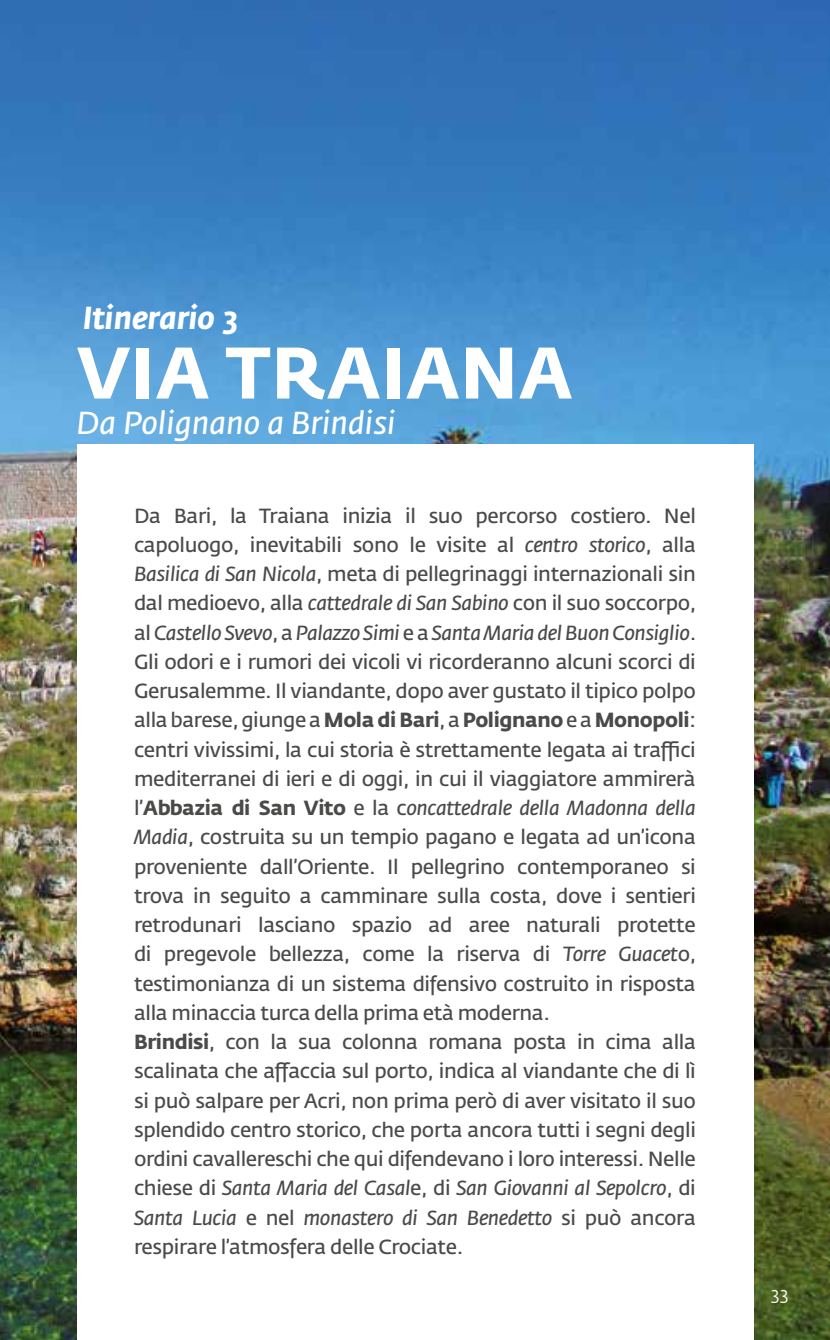
<style>
.page{position:relative;width:830px;height:1340px;background:#fff}
.page>*{position:absolute;margin:0;border:0;box-sizing:border-box;transform-origin:0 0}
.t1{font:700 72px "Fedra Sans Std";letter-spacing:.01em;color:#fff}
.t2{font:italic 31.5px "Fedra Sans Std";color:#fff}
.t3{font:italic 700 31.5px "Fedra Sans Std";color:#fff}
.t4{font:20.25px/29.2px "Fedra Sans Std";letter-spacing:-.02em;color:#4a4a49}
.t5{font:18px "Fedra Sans Std";color:#fff}
.s1{font-style:italic}
.s2{font-weight:700}
</style>
<div class="page">
<img style="left:0;top:0;width:829px;height:1339px">
<div style="left:77px;top:445px;width:676px;height:894px;background:#fff"></div>
<h2 class="t3" style="left:83px;top:298px;width:156px">Itinerario 3</h2>
<h1 class="t1" style="left:77px;top:328px;width:497px">VIA TRAIANA</h1>
<h2 class="t2" style="left:77px;top:403px;width:320px">Da Polignano a Brindisi</h2>
<p class="t4" style="left:134px;top:501px;width:563px">Da Bari, la Traiana inizia il suo percorso costiero. Nel capoluogo, inevitabili sono le visite al <span class="s1">centro storico</span>, alla <span class="s1">Basilica di San Nicola</span>, meta di pellegrinaggi internazionali sin dal medioevo, alla <span class="s1">cattedrale di San Sabino</span> con il suo soccorpo, al <span class="s1">Castello Svevo</span>, a <span class="s1">Palazzo Simi</span> e a <span class="s1">Santa Maria del Buon Consiglio</span>.<br>Gli odori e i rumori dei vicoli vi ricorderanno alcuni scorci di Gerusalemme. Il viandante, dopo aver gustato il tipico polpo alla barese, giunge a <span class="s2">Mola di Bari</span>, a <span class="s2">Polignano</span> e a <span class="s2">Monopoli</span>: centri vivissimi, la cui storia è strettamente legata ai traffici mediterranei di ieri e di oggi, in cui il viaggiatore ammirerà l’<span class="s2">Abbazia di San Vito</span> e la c<span class="s1">oncattedrale della Madonna della Madia</span>, costruita su un tempio pagano e legata ad un’icona proveniente dall’Oriente. Il pellegrino contemporaneo si trova in seguito a camminare sulla costa, dove i sentieri retrodunari lasciano spazio ad aree naturali protette di pregevole bellezza, come la riserva di <span class="s1">Torre Guacet</span>o, testimonianza di un sistema difensivo costruito in risposta alla minaccia turca della prima età moderna.<br><span class="s2">Brindisi</span>, con la sua colonna romana posta in cima alla scalinata che affaccia sul porto, indica al viandante che di lì si può salpare per Acri, non prima però di aver visitato il suo splendido centro storico, che porta ancora tutti i segni degli ordini cavallereschi che qui difendevano i loro interessi. Nelle chiese di <span class="s1">Santa Maria del Casal</span>e, di <span class="s1">San Giovanni al Sepolcro</span>, di <span class="s1">Santa Lucia</span> e nel <span class="s1">monastero di San Benedetto</span> si può ancora respirare l’atmosfera delle Crociate.</p>
<p class="t5" style="left:770px;top:1282px;width:19px">33</p>
</div>
